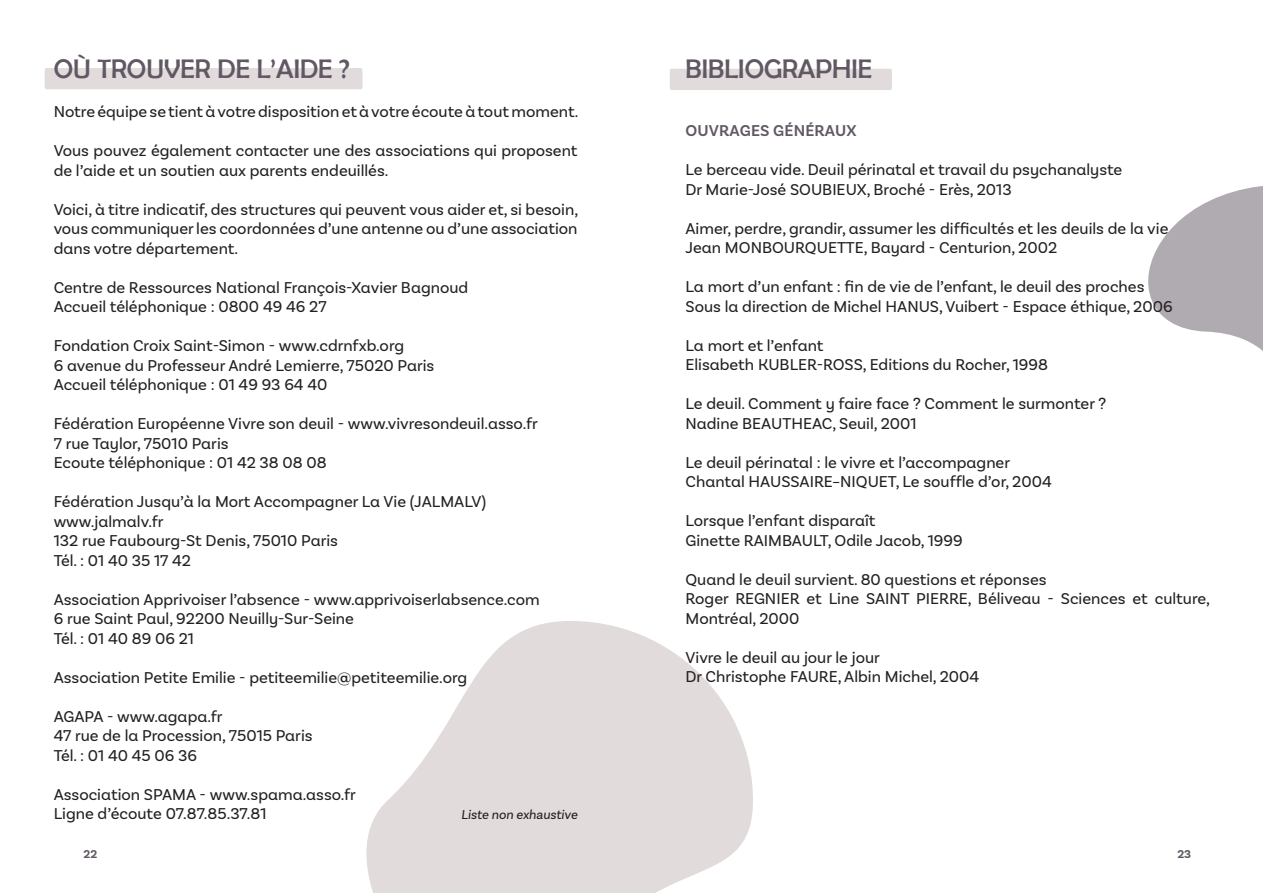
<style>
.page{position:relative;width:1263px;height:893px;background:#fff}
.page>*{position:absolute;margin:0;border:0;box-sizing:border-box;transform-origin:0 0}
.t1{font:27px "Berlin Sans FB";color:#615864}
.t2{font:16.5px/19.5px "TRIAL Basic Sans Alt";color:#231f20}
.t3{font:600 16.5px "TRIAL Basic Sans Alt";letter-spacing:.01em;color:#615864}
.t4{font:italic 13.5px "TRIAL Basic Sans Alt";color:#231f20}
.t5{font:700 12px "Basic Sans";color:#615864}
</style>
<div class="page">
<svg style="left:366px;top:621px;width:387px;height:272px;fill:#e2dbdc"></svg>
<div style="left:670px;top:69px;width:222px;height:21px;background:#e2dbdc"></div>
<div style="left:45px;top:68px;width:317px;height:21px;background:#e2dbdc"></div>
<svg style="left:1148px;top:186px;width:115px;height:165px"></svg>
<h1 class="t1" style="left:54px;top:54px;width:298px">OÙ TROUVER DE L’AIDE ?</h1>
<p class="t2" style="left:54px;top:102px;width:526px">Notre équipe se tient à votre disposition et à votre écoute à tout moment.</p>
<p class="t2" style="left:54px;top:141px;width:525px">Vous pouvez également contacter une des associations qui proposent de l’aide et un soutien aux parents endeuillés.</p>
<p class="t2" style="left:54px;top:199px;width:526px;text-align:justify">Voici, à titre indicatif, des structures qui peuvent vous aider et, si besoin, vous communiquer les coordonnées d’une antenne ou d’une association dans votre département.</p>
<p class="t2" style="left:54px;top:277px;width:416px">Centre de Ressources National François-Xavier Bagnoud<br>Accueil téléphonique : 0800 49 46 27</p>
<p class="t2" style="left:54px;top:336px;width:382px">Fondation Croix Saint-Simon - www.cdrnfxb.org<br>6 avenue du Professeur André Lemierre, 75020 Paris<br>Accueil téléphonique : 01 49 93 64 40</p>
<p class="t2" style="left:54px;top:414px;width:486px">Fédération Européenne Vivre son deuil - www.vivresondeuil.asso.fr<br>7 rue Taylor, 75010 Paris<br>Ecoute téléphonique : 01 42 38 08 08</p>
<p class="t2" style="left:54px;top:492px;width:434px">Fédération Jusqu’à la Mort Accompagner La Vie (JALMALV) www.jalmalv.fr<br>132 rue Faubourg-St Denis, 75010 Paris<br>Tél. : 01 40 35 17 42</p>
<p class="t2" style="left:54px;top:589px;width:488px">Association Apprivoiser l’absence - www.apprivoiserlabsence.com<br>6 rue Saint Paul, 92200 Neuilly-Sur-Seine<br>Tél. : 01 40 89 06 21</p>
<p class="t2" style="left:54px;top:667px;width:415px">Association Petite Emilie - petiteemilie@petiteemilie.org</p>
<p class="t2" style="left:54px;top:706px;width:260px">AGAPA - www.agapa.fr<br>47 rue de la Procession, 75015 Paris<br>Tél. : 01 40 45 06 36</p>
<p class="t2" style="left:54px;top:784px;width:304px">Association SPAMA - www.spama.asso.fr<br>Ligne d’écoute 07.87.85.37.81</p>
<p class="t4" style="left:461px;top:807px;width:118px">Liste non exhaustive</p>
<h1 class="t1" style="left:685px;top:54px;width:188px">BIBLIOGRAPHIE</h1>
<p class="t3" style="left:685px;top:121px;width:173px">OUVRAGES GÉNÉRAUX</p>
<p class="t2" style="left:685px;top:160px;width:438px">Le berceau vide. Deuil périnatal et travail du psychanalyste<br>Dr Marie-José SOUBIEUX, Broché - Erès, 2013</p>
<p class="t2" style="left:685px;top:218px;width:484px">Aimer, perdre, grandir, assumer les difficultés et les deuils de la vie<br>Jean MONBOURQUETTE, Bayard - Centurion, 2002</p>
<p class="t2" style="left:685px;top:277px;width:489px">La mort d’un enfant : fin de vie de l’enfant, le deuil des proches<br>Sous la direction de Michel HANUS, Vuibert - Espace éthique, 2006</p>
<p class="t2" style="left:685px;top:335px;width:364px">La mort et l’enfant<br>Elisabeth KUBLER-ROSS, Editions du Rocher, 1998</p>
<p class="t2" style="left:685px;top:394px;width:422px">Le deuil. Comment y faire face ? Comment le surmonter ?<br>Nadine BEAUTHEAC, Seuil, 2001</p>
<p class="t2" style="left:685px;top:453px;width:368px">Le deuil périnatal : le vivre et l’accompagner<br>Chantal HAUSSAIRE–NIQUET, Le souffle d’or, 2004</p>
<p class="t2" style="left:685px;top:511px;width:279px">Lorsque l’enfant disparaît<br>Ginette RAIMBAULT, Odile Jacob, 1999</p>
<p class="t2" style="left:685px;top:570px;width:526px">Quand le deuil survient. 80 questions et réponses<br>Roger REGNIER et Line SAINT PIERRE, Béliveau - Sciences et culture,<br>Montréal, 2000</p>
<p class="t2" style="left:685px;top:648px;width:295px">Vivre le deuil au jour le jour<br>Dr Christophe FAURE, Albin Michel, 2004</p>
<p class="t5" style="left:84px;top:847px;width:15px">22</p>
<p class="t5" style="left:1177px;top:847px;width:15px">23</p>
</div>
